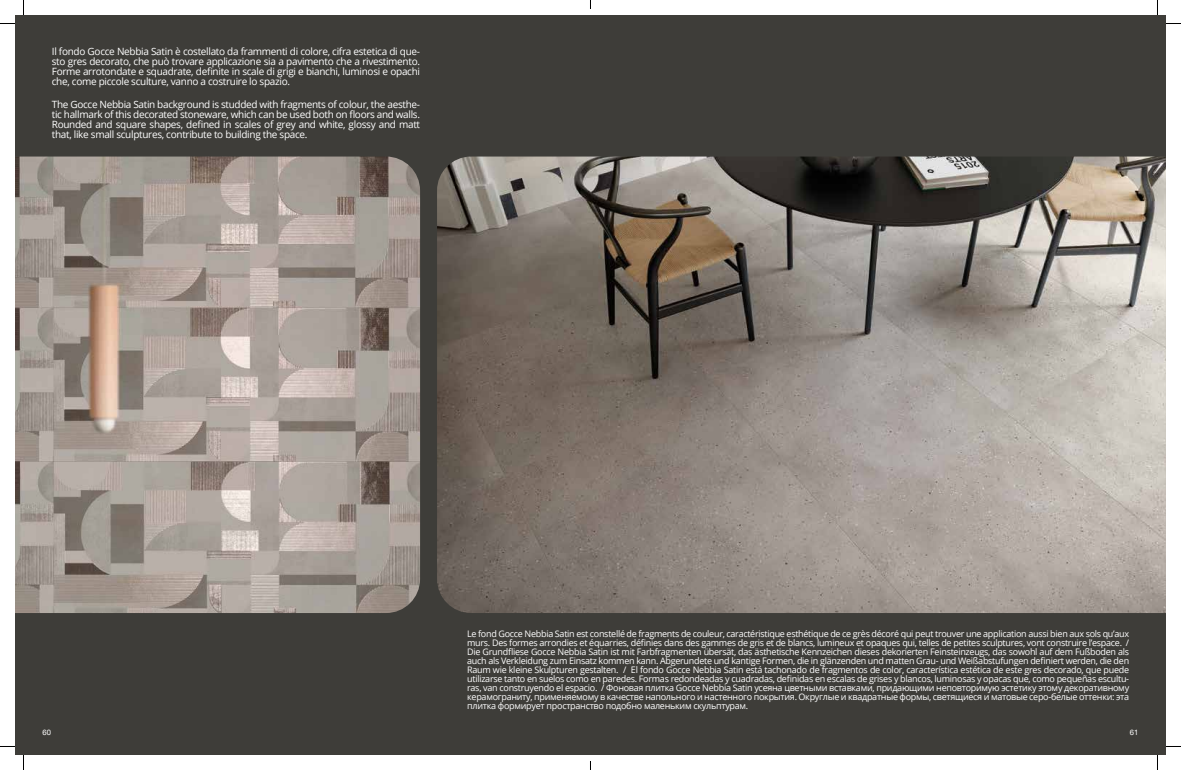
<style>
.page{position:relative;width:1181px;height:770px;background:#fff}
.page>*{position:absolute;margin:0;border:0;box-sizing:border-box;transform-origin:0 0}
.t1{font:10px/10px "Open Sans";letter-spacing:-.03em;color:#fff;text-align:justify}
.t2{font:9px/9px "Open Sans";letter-spacing:-.03em;color:#fff;text-align:justify}
.t3{font:7.7px "Helvetica Neue LT Com";color:#fff}
</style>
<div class="page">
<div style="left:15px;top:15px;width:1151px;height:740px;background:#3e3d39"></div>
<img style="left:15px;top:157px;width:405px;height:456px">
<img style="left:437px;top:157px;width:729px;height:456px">
<svg style="left:0;top:23px;width:15px;height:1px"></svg>
<svg style="left:1166px;top:23px;width:15px;height:1px"></svg>
<svg style="left:0;top:746px;width:15px;height:1px"></svg>
<svg style="left:1166px;top:746px;width:15px;height:1px"></svg>
<svg style="left:23px;top:0;width:1px;height:15px"></svg>
<svg style="left:23px;top:755px;width:1px;height:15px"></svg>
<svg style="left:1157px;top:0;width:1px;height:15px"></svg>
<svg style="left:1157px;top:755px;width:1px;height:15px"></svg>
<p class="t1" style="left:52px;top:46px;width:370px">Il fondo Gocce Nebbia Satin è costellato da frammenti di colore, cifra estetica di que&shy;sto gres decorato, che può trovare applicazione sia a pavimento che a rivestimento.<br>Forme arrotondate e squadrate, definite in scale di grigi e bianchi, luminosi e opachi che, come piccole sculture, vanno a costruire lo spazio.</p>
<p class="t1" style="left:52px;top:99px;width:370px">The Gocce Nebbia Satin background is studded with fragments of colour, the aesthe&shy;tic hallmark of this decorated stoneware, which can be used both on floors and walls.<br>Rounded and square shapes, defined in scales of grey and white, glossy and matt that, like small sculptures, contribute to building the space.</p>
<p class="t2" style="left:467px;top:629px;width:663px">Le fond Gocce Nebbia Satin est constellé de fragments de couleur, caractéristique esthétique de ce grès décoré qui peut trouver une application aussi bien aux sols qu’aux murs. Des formes arrondies et équarries, définies dans des gammes de gris et de blancs, lumineux et opaques qui, telles de petites sculptures, vont construire l’espace. / Die Grundfliese Gocce Nebbia Satin ist mit Farbfragmenten übersät, das ästhetische Kennzeichen dieses dekorierten Feinsteinzeugs, das sowohl auf dem Fußboden als auch als Verkleidung zum Einsatz kommen kann. Abgerundete und kantige Formen, die in glänzenden und matten Grau- und Weißabstufungen definiert werden, die den Raum wie kleine Skulpturen gestalten. / El fondo Gocce Nebbia Satin está tachonado de fragmentos de color, característica estética de este gres decorado, que puede utilizarse tanto en suelos como en paredes. Formas redondeadas y cuadradas, definidas en escalas de grises y blancos, luminosas y opacas que, como pequeñas escultu&shy;ras, van construyendo el espacio. / Фоновая плитка Gocce Nebbia Satin усеяна цветными вставками, придающими неповторимую эстетику этому декоративному керамограниту, применяемому в качестве напольного и настенного покрытия. Округлые и квадратные формы, светящиеся и матовые серо-белые оттенки: эта плитка формирует пространство подобно маленьким скульптурам.</p>
<p class="t3" style="left:42px;top:727px;width:10px">60</p>
<p class="t3" style="left:1130px;top:727px;width:10px">61</p>
</div>
